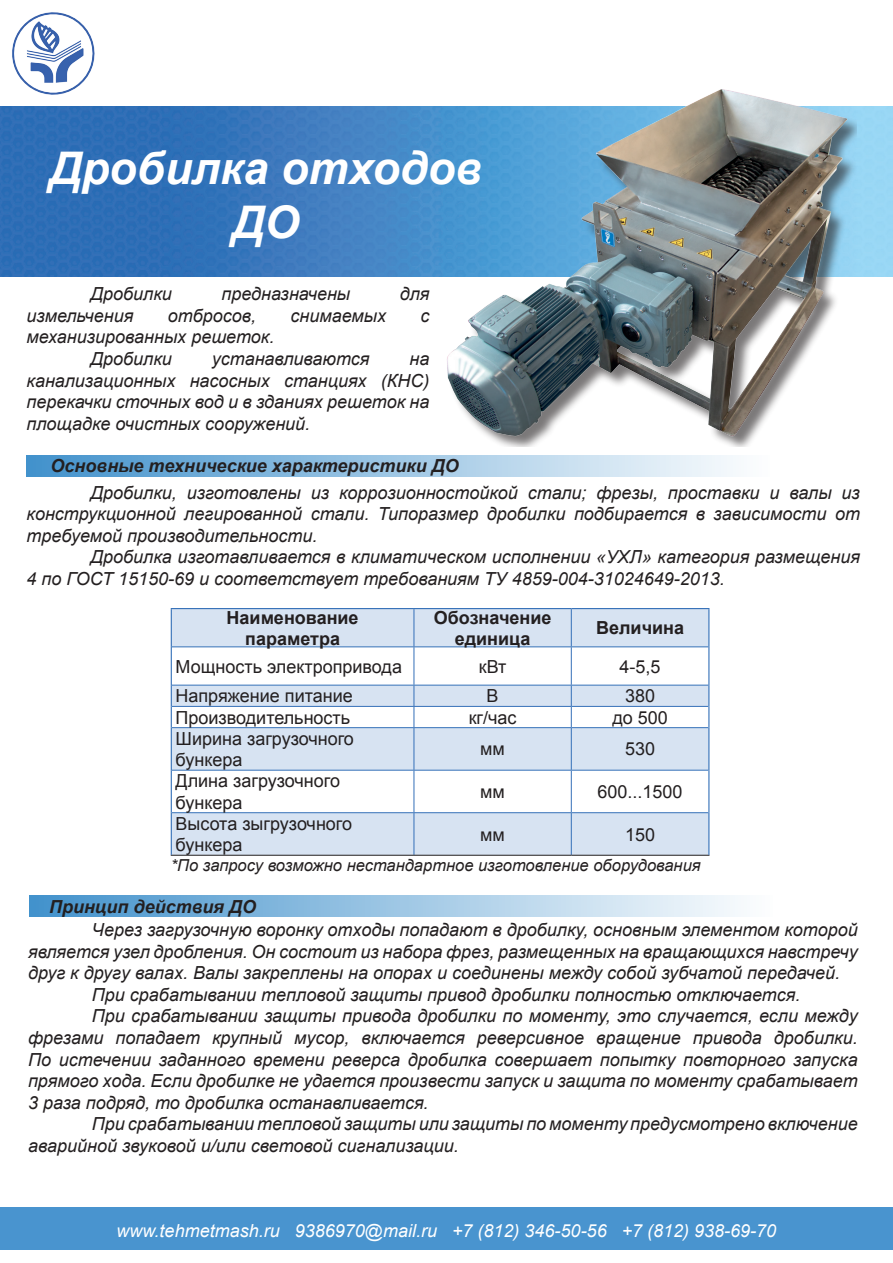
<style>
.page{position:relative;width:893px;height:1263px;background:#fff}
.page>*{position:absolute;margin:0;border:0;box-sizing:border-box;transform-origin:0 0}
.t1{font:italic 700 45px/54px "Arial";color:#fff;text-align:center}
.t2{font:italic 18px/21.6px "Arial";color:#231f20}
.t3{font:18px/21.6px "Arial";color:#231f20}
.t4{font:italic 18px "Arial";color:#fff}
.t5{font:italic 700 18px "Arial";color:#231f20}
.t6{font:700 18px/21.6px "Arial";color:#231f20;text-align:center}
.t7{font:italic 16.5px "Arial";color:#231f20}
</style>
<div class="page">
<img style="left:0;top:106px;width:893px;height:170px">
<img style="left:440px;top:89px;width:416px;height:357px">
<img style="left:12px;top:12px;width:83px;height:83px">
<div style="left:172px;top:609px;width:536px;height:246px;background:#d7e3f2"></div>
<svg style="left:172px;top:647px;width:536px;height:165px"></svg>
<hr style="left:414px;top:609px;width:1px;height:37px;background:#3470b8">
<hr style="left:571px;top:609px;width:1px;height:37px;background:#3470b8">
<hr style="left:172px;top:646px;width:242px;height:1px;background:#3470b8">
<hr style="left:414px;top:646px;width:157px;height:1px;background:#3470b8">
<hr style="left:414px;top:647px;width:1px;height:38px;background:#3470b8">
<hr style="left:571px;top:646px;width:137px;height:1px;background:#3470b8">
<hr style="left:571px;top:647px;width:1px;height:38px;background:#3470b8">
<hr style="left:172px;top:685px;width:242px;height:1px;background:#3470b8">
<hr style="left:414px;top:685px;width:157px;height:1px;background:#3470b8">
<hr style="left:571px;top:685px;width:137px;height:1px;background:#3470b8">
<hr style="left:172px;top:706px;width:242px;height:1px;background:#3470b8">
<hr style="left:414px;top:706px;width:157px;height:1px;background:#3470b8">
<svg style="left:414px;top:685px;width:1px;height:42px"></svg>
<hr style="left:571px;top:706px;width:137px;height:1px;background:#3470b8">
<svg style="left:571px;top:685px;width:1px;height:42px"></svg>
<hr style="left:172px;top:727px;width:242px;height:1px;background:#3470b8">
<hr style="left:414px;top:727px;width:157px;height:1px;background:#3470b8">
<hr style="left:414px;top:728px;width:1px;height:42px;background:#3470b8">
<hr style="left:571px;top:727px;width:137px;height:1px;background:#3470b8">
<hr style="left:571px;top:728px;width:1px;height:42px;background:#3470b8">
<hr style="left:172px;top:770px;width:242px;height:1px;background:#3470b8">
<hr style="left:414px;top:770px;width:157px;height:1px;background:#3470b8">
<hr style="left:414px;top:770px;width:1px;height:42px;background:#3470b8">
<hr style="left:571px;top:770px;width:137px;height:1px;background:#3470b8">
<hr style="left:571px;top:770px;width:1px;height:42px;background:#3470b8">
<hr style="left:172px;top:812px;width:242px;height:1px;background:#3470b8">
<hr style="left:414px;top:812px;width:157px;height:1px;background:#3470b8">
<hr style="left:414px;top:813px;width:1px;height:42px;background:#3470b8">
<hr style="left:571px;top:812px;width:137px;height:1px;background:#3470b8">
<hr style="left:571px;top:813px;width:1px;height:42px;background:#3470b8">
<hr style="left:171px;top:855px;width:243px;height:1px;background:#231f20">
<hr style="left:414px;top:855px;width:157px;height:1px;background:#231f20">
<hr style="left:571px;top:855px;width:138px;height:1px;background:#231f20">
<hr style="left:171px;top:608px;width:243px;height:1px;background:#3470b8">
<hr style="left:171px;top:609px;width:1px;height:38px;background:#3470b8">
<hr style="left:414px;top:608px;width:157px;height:1px;background:#3470b8">
<hr style="left:571px;top:608px;width:138px;height:1px;background:#3470b8">
<hr style="left:708px;top:609px;width:1px;height:38px;background:#3470b8">
<hr style="left:171px;top:647px;width:1px;height:38px;background:#3470b8">
<hr style="left:708px;top:647px;width:1px;height:38px;background:#3470b8">
<svg style="left:171px;top:685px;width:1px;height:43px"></svg>
<svg style="left:708px;top:685px;width:1px;height:43px"></svg>
<hr style="left:171px;top:728px;width:1px;height:42px;background:#3470b8">
<hr style="left:708px;top:728px;width:1px;height:42px;background:#3470b8">
<hr style="left:171px;top:770px;width:1px;height:43px;background:#3470b8">
<hr style="left:708px;top:770px;width:1px;height:43px;background:#3470b8">
<hr style="left:171px;top:813px;width:1px;height:42px;background:#3470b8">
<hr style="left:708px;top:813px;width:1px;height:42px;background:#3470b8">
<div style="left:27px;top:455px;width:743px;height:21px;background:linear-gradient(to right,#4191cc,#fdfefe)"></div>
<div style="left:29px;top:896px;width:744px;height:21px;background:linear-gradient(to right,#4191cc,#fdfefe)"></div>
<div style="left:0;top:1208px;width:893px;height:42px;background:#4994cf"></div>
<h1 class="t1" style="left:49px;top:142px;width:435px">Дробилка отходов<br>ДО</h1>
<p class="t2" style="left:90px;top:283px;width:83px">Дробилки</p>
<p class="t2" style="left:221px;top:283px;width:130px">предназначены</p>
<p class="t2" style="left:400px;top:283px;width:31px">для</p>
<p class="t2" style="left:27px;top:305px;width:108px">измельчения</p>
<p class="t2" style="left:168px;top:305px;width:90px">отбросов,</p>
<p class="t2" style="left:291px;top:305px;width:97px">снимаемых</p>
<p class="t2" style="left:420px;top:305px;width:10px">с</p>
<p class="t2" style="left:90px;top:326px;width:185px;text-indent:-64px">механизированных решеток.<br>Дробилки</p>
<p class="t2" style="left:212px;top:348px;width:159px">устанавливаются</p>
<p class="t2" style="left:27px;top:348px;width:404px;text-align:justify;text-indent:383px">на канализационных насосных станциях (КНС) перекачки сточных вод и в зданиях решеток на площадке очистных сооружений.</p>
<p class="t5" style="left:51px;top:453px;width:410px">Основные технические характеристики ДО</p>
<p class="t2" style="left:27px;top:482px;width:835px;text-align:justify;text-indent:64px">Дробилки, изготовлены из коррозионностойкой стали; фрезы, проставки и валы из конструкционной легированной стали. Типоразмер дробилки подбирается в зависимости от требуемой производительности.</p>
<p class="t2" style="left:27px;top:546px;width:835px;text-indent:64px">Дробилка изготавливается в климатическом исполнении «УХЛ» категория размещения<br>4 по ГОСТ 15150-69 и соответствует требованиям ТУ 4859-004-31024649-2013.</p>
<p class="t6" style="left:227px;top:607px;width:134px">Наименование параметра</p>
<p class="t6" style="left:434px;top:607px;width:119px">Обозначение единица</p>
<p class="t6" style="left:596px;top:618px;width:89px">Величина</p>
<p class="t3" style="left:176px;top:656px;width:228px">Мощность электропривода</p>
<p class="t3" style="left:479px;top:656px;width:29px">кВт</p>
<p class="t3" style="left:620px;top:656px;width:43px">4-5,5</p>
<p class="t3" style="left:176px;top:685px;width:179px">Напряжение питание</p>
<p class="t3" style="left:487px;top:685px;width:14px">В</p>
<p class="t3" style="left:625px;top:685px;width:32px">380</p>
<p class="t3" style="left:176px;top:707px;width:176px">Производительность</p>
<p class="t3" style="left:469px;top:707px;width:49px">кг/час</p>
<p class="t3" style="left:612px;top:707px;width:57px">до 500</p>
<p class="t3" style="left:176px;top:728px;width:180px">Ширина загрузочного бункера</p>
<p class="t3" style="left:480px;top:738px;width:26px">мм</p>
<p class="t3" style="left:625px;top:738px;width:32px">530</p>
<p class="t3" style="left:176px;top:770px;width:166px">Длина загрузочного бункера</p>
<p class="t3" style="left:480px;top:781px;width:26px">мм</p>
<p class="t3" style="left:598px;top:781px;width:87px">600...1500</p>
<p class="t3" style="left:176px;top:813px;width:178px">Высота зыгрузочного бункера</p>
<p class="t3" style="left:480px;top:824px;width:26px">мм</p>
<p class="t3" style="left:625px;top:824px;width:32px">150</p>
<p class="t7" style="left:171px;top:855px;width:531px">*По запросу возможно нестандартное изготовление оборудования</p>
<p class="t5" style="left:49px;top:894px;width:209px">Принцип действия ДО</p>
<p class="t2" style="left:92px;top:919px;width:767px">Через загрузочную воронку отходы попадают в дробилку, основным элементом которой</p>
<p class="t2" style="left:28px;top:941px;width:831px">является узел дробления. Он состоит из набора фрез, размещенных на вращающихся навстречу</p>
<p class="t2" style="left:28px;top:962px;width:813px">друг к другу валах. Валы закреплены на опорах и соединены между собой зубчатой передачей.</p>
<p class="t2" style="left:92px;top:984px;width:710px">При срабатывании тепловой защиты привод дробилки полностью отключается.</p>
<p class="t2" style="left:92px;top:1005px;width:767px">При срабатывании защиты привода дробилки по моменту, это случается, если между</p>
<p class="t2" style="left:28px;top:1027px;width:831px">фрезами попадает крупный мусор, включается реверсивное вращение привода дробилки.</p>
<p class="t2" style="left:28px;top:1049px;width:831px">По истечении заданного времени реверса дробилка совершает попытку повторного запуска</p>
<p class="t2" style="left:28px;top:1070px;width:831px">прямого хода. Если дробилке не удается произвести запуск и защита по моменту срабатывает</p>
<p class="t2" style="left:28px;top:1092px;width:402px">3 раза подряд, то дробилка останавливается.</p>
<p class="t2" style="left:92px;top:1113px;width:767px">При срабатывании тепловой защиты или защиты по моменту предусмотрено включение</p>
<p class="t2" style="left:28px;top:1135px;width:432px">аварийной звуковой и/или световой сигнализации.</p>
<p class="t4" style="left:117px;top:1219px;width:661px">www.tehmetmash.ru 9386970@mail.ru +7 (812) 346-50-56 +7 (812) 938-69-70</p>
</div>
